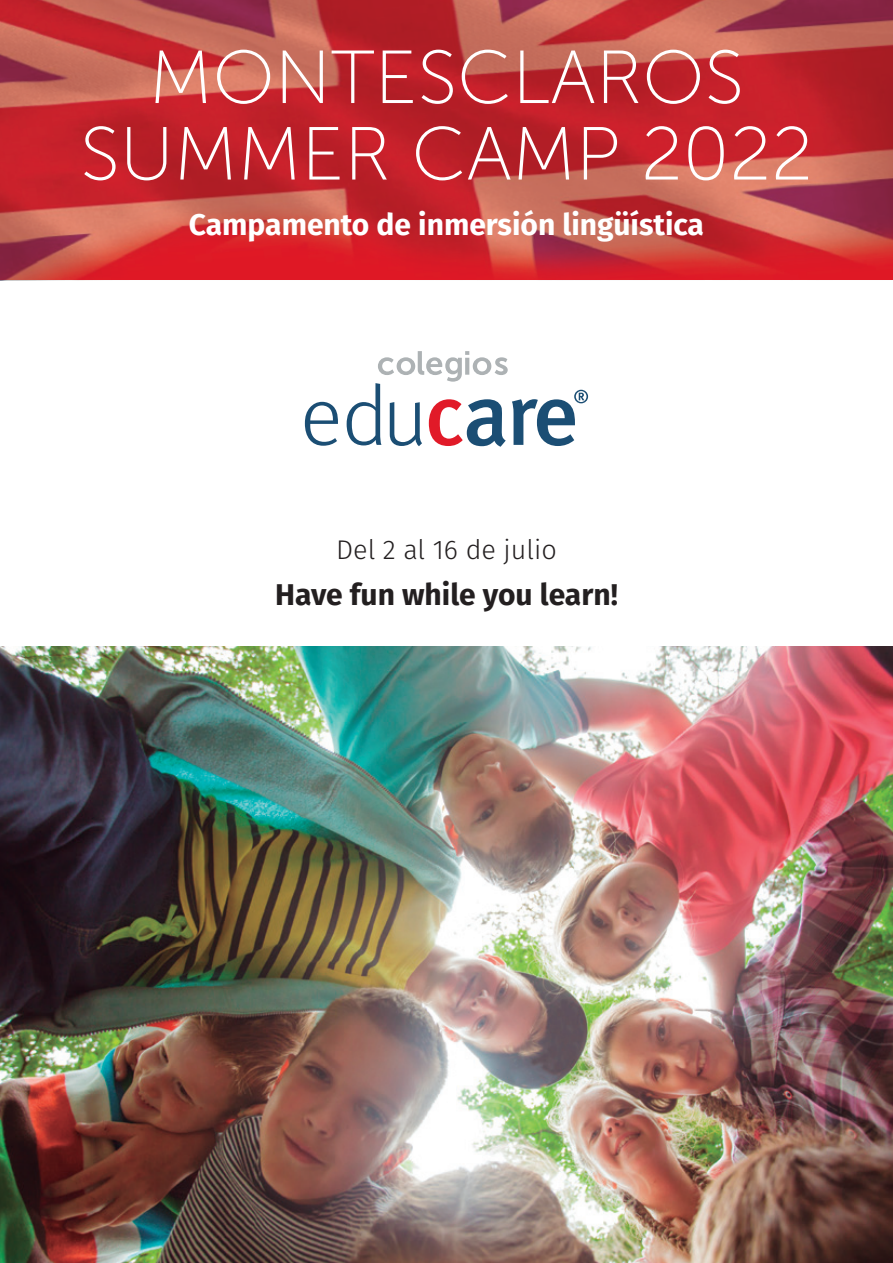
<style>
.page{position:relative;width:893px;height:1263px;background:#fff}
.page>*{position:absolute;margin:0;border:0;box-sizing:border-box;transform-origin:0 0}
.t1{font:75px/76.5px "Museo Sans 100";color:#fff;text-align:center}
.t2{font:700 30px "Fira Sans";color:#fff}
.t3{font:700 30px "Fira Sans";color:#231f20}
.t4{font:300 27px "Fira Sans";color:#231f20}
</style>
<div class="page">
<img style="left:0;top:0;width:893px;height:280px">
<img style="left:0;top:646px;width:893px;height:617px">
<svg style="left:305px;top:402px;width:33px;height:44px"></svg>
<svg style="left:347px;top:351px;width:241px;height:96px"></svg>
<h1 class="t1" style="left:80px;top:40px;width:734px">MONTESCLAROS<br>SUMMER CAMP 2022</h1>
<p class="t2" style="left:189px;top:199px;width:517px">Campamento de inmersión lingüística</p>
<p class="t4" style="left:336px;top:530px;width:222px">Del 2 al 16 de julio</p>
<p class="t3" style="left:275px;top:570px;width:344px">Have fun while you learn!</p>
</div>
